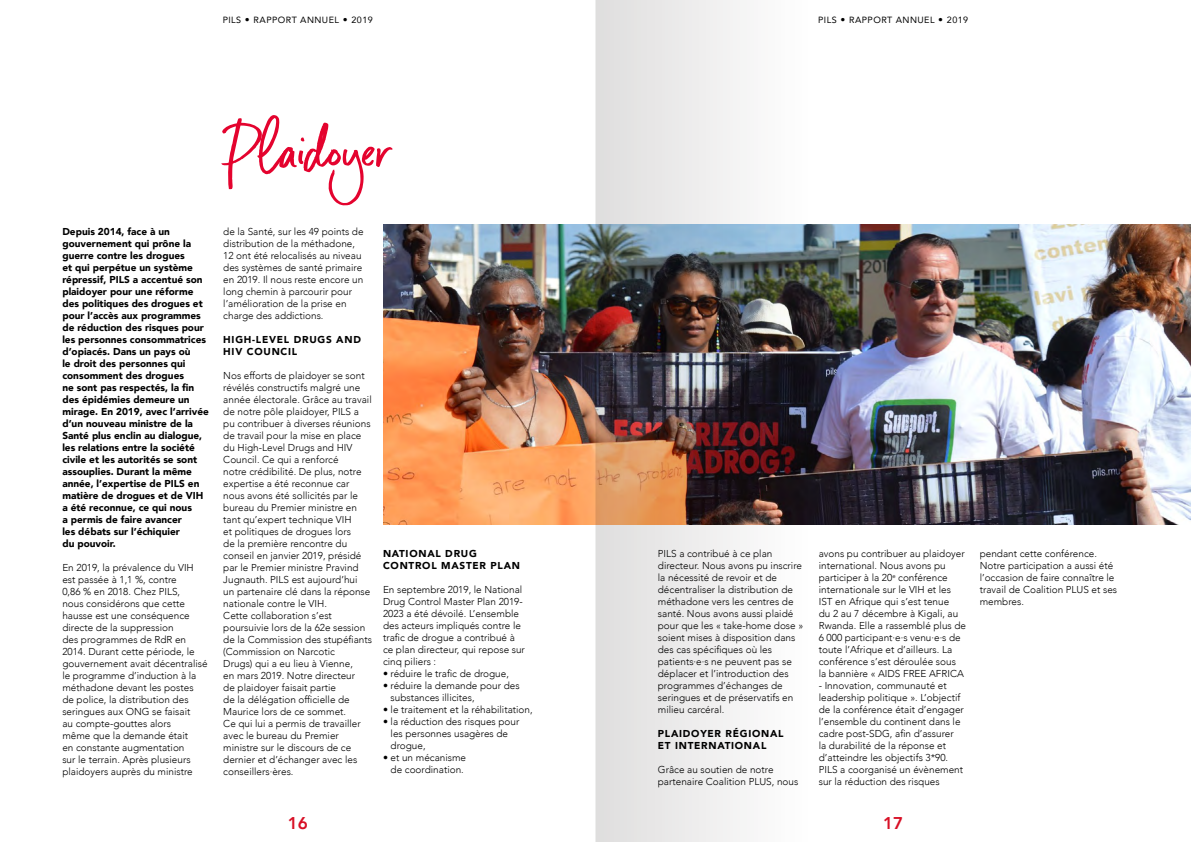
<style>
.page{position:relative;width:1191px;height:842px;background:#fff}
.page>*{position:absolute;margin:0;border:0;box-sizing:border-box;transform-origin:0 0}
.t1{font:100px "Backlash Script Script";color:#e4032e}
.t2{font:800 17px "Avenir";color:#d80f25}
.t3{font:300 10px/12px "Avenir";color:#000}
.t4{font:900 10px/12px "Avenir";color:#000}
.t5{font:900 10px/12px "Avenir";letter-spacing:.075em;color:#000}
.t6{font:9px "Avenir";letter-spacing:.05em;color:#000}
.s1{font-family:"Futura";font-weight:300}
</style>
<div class="page">
<svg style="left:595px;top:0;width:214px;height:842px"></svg>
<img style="left:383px;top:225px;width:808px;height:299px">
<p class="t6" style="left:223px;top:13px;width:152px">PILS <span class="s1">•</span> RAPPORT ANNUEL <span class="s1">•</span> 2019</p>
<p class="t6" style="left:818px;top:13px;width:152px">PILS <span class="s1">•</span> RAPPORT ANNUEL <span class="s1">•</span> 2019</p>
<p class="t4" style="left:62px;top:225px;width:148px">Depuis 2014, face à un gouvernement qui prône la guerre contre les drogues<br>et qui perpétue un système répressif, PILS a accentué son plaidoyer pour une réforme des politiques des drogues et pour l’accès aux programmes de réduction des risques pour les personnes consommatrices d’opiacés. Dans un pays où<br>le droit des personnes qui consomment des drogues<br>ne sont pas respectés, la fin des épidémies demeure un mirage. En 2019, avec l’arrivée d’un nouveau ministre de la<br>Santé plus enclin au dialogue, les relations entre la société civile et les autorités se sont assouplies. Durant la même année, l’expertise de PILS en matière de drogues et de VIH a été reconnue, ce qui nous<br>a permis de faire avancer<br>les débats sur l’échiquier<br>du pouvoir.</p>
<p class="t3" style="left:62px;top:561px;width:147px">En 2019, la prévalence du VIH est passée à 1,1 %, contre<br>0,86 % en 2018. Chez PILS,<br>nous considérons que cette hausse est une conséquence directe de la suppression<br>des programmes de RdR en<br>2014. Durant cette période, le gouvernement avait décentralisé le programme d’induction à la méthadone devant les postes de police, la distribution des seringues aux ONG se faisait<br>au compte-gouttes alors<br>même que la demande était<br>en constante augmentation<br>sur le terrain. Après plusieurs plaidoyers auprès du ministre</p>
<h1 class="t1" style="left:225px;top:102px;width:167px">Plaidoyer</h1>
<p class="t3" style="left:223px;top:225px;width:142px">de la Santé, sur les 49 points de distribution de la méthadone,<br>12 ont été relocalisés au niveau des systèmes de santé primaire en 2019. Il nous reste encore un long chemin à parcourir pour l’amélioration de la prise en charge des addictions.</p>
<p class="t5" style="left:223px;top:333px;width:139px">HIGH-LEVEL DRUGS AND<br>HIV COUNCIL</p>
<p class="t3" style="left:223px;top:369px;width:150px">Nos efforts de plaidoyer se sont révélés constructifs malgré une année électorale. Grâce au travail de notre pôle plaidoyer, PILS a pu contribuer à diverses réunions de travail pour la mise en place du High-Level Drugs and HIV<br>Council. Ce qui a renforcé<br>notre crédibilité. De plus, notre expertise a été reconnue car nous avons été sollicités par le bureau du Premier ministre en tant qu’expert technique VIH<br>et politiques de drogues lors<br>de la première rencontre du conseil en janvier 2019, présidé par le Premier ministre Pravind<br>Jugnauth. PILS est aujourd’hui<br>un partenaire clé dans la réponse nationale contre le VIH.<br>Cette collaboration s’est poursuivie lors de la 62e session de la Commission des stupéfiants (Commission on Narcotic<br>Drugs) qui a eu lieu à Vienne,<br>en mars 2019. Notre directeur<br>de plaidoyer faisait partie<br>de la délégation officielle de<br>Maurice lors de ce sommet.<br>Ce qui lui a permis de travailler avec le bureau du Premier ministre sur le discours de ce dernier et d’échanger avec les conseillers·ères.</p>
<p class="t5" style="left:383px;top:547px;width:138px">NATIONAL DRUG<br>CONTROL MASTER PLAN</p>
<p class="t3" style="left:383px;top:584px;width:143px">En septembre 2019, le National<br>Drug Control Master Plan 2019-<br>2023 a été dévoilé. L’ensemble des acteurs impliqués contre le trafic de drogue a contribué à ce plan directeur, qui repose sur cinq piliers :</p>
<p class="t3" style="left:383px;top:668px;width:127px">• réduire le trafic de drogue,</p>
<p class="t3" style="left:390px;top:680px;width:130px;text-indent:-8px">• réduire la demande pour des substances illicites,</p>
<p class="t3" style="left:383px;top:704px;width:151px">• le traitement et la réhabilitation,</p>
<p class="t3" style="left:390px;top:716px;width:130px;text-indent:-8px">• la réduction des risques pour les personnes usagères de drogue,</p>
<p class="t3" style="left:383px;top:752px;width:85px;text-align:center">• et un mécanisme de coordination.</p>
<p class="t3" style="left:658px;top:548px;width:147px">PILS a contribué à ce plan directeur. Nous avons pu inscrire la nécessité de revoir et de décentraliser la distribution de méthadone vers les centres de santé. Nous avons aussi plaidé pour que les « take-home dose » soient mises à disposition dans des cas spécifiques où les patients·e·s ne peuvent pas se déplacer et l’introduction des programmes d’échanges de seringues et de préservatifs en milieu carcéral.</p>
<p class="t5" style="left:658px;top:727px;width:127px">PLAIDOYER RÉGIONAL<br>ET INTERNATIONAL</p>
<p class="t3" style="left:658px;top:764px;width:142px">Grâce au soutien de notre partenaire Coalition PLUS, nous</p>
<p class="t3" style="left:818px;top:548px;width:149px">avons pu contribuer au plaidoyer international. Nous avons pu participer à la 20<sup>e</sup> conférence internationale sur le VIH et les<br>IST en Afrique qui s’est tenue<br>du 2 au 7 décembre à Kigali, au<br>Rwanda. Elle a rassemblé plus de<br>6 000 participant·e·s venu·e·s de toute l’Afrique et d’ailleurs. La conférence s’est déroulée sous<br>la bannière « AIDS FREE AFRICA</p>
<p class="t3" style="left:818px;top:680px;width:147px">- Innovation, communauté et leadership politique ». L’objectif de la conférence était d’engager l’ensemble du continent dans le cadre post-SDG, afin d’assurer<br>la durabilité de la réponse et d’atteindre les objectifs 3*90.<br>PILS a coorganisé un évènement sur la réduction des risques</p>
<h2 class="t2" style="left:288px;top:809px;width:22px">16</h2>
<h2 class="t2" style="left:883px;top:809px;width:22px">17</h2>
<p class="t3" style="left:979px;top:548px;width:139px">pendant cette conférence.<br>Notre participation a aussi été l’occasion de faire connaître le travail de Coalition PLUS et ses membres.</p>
</div>
